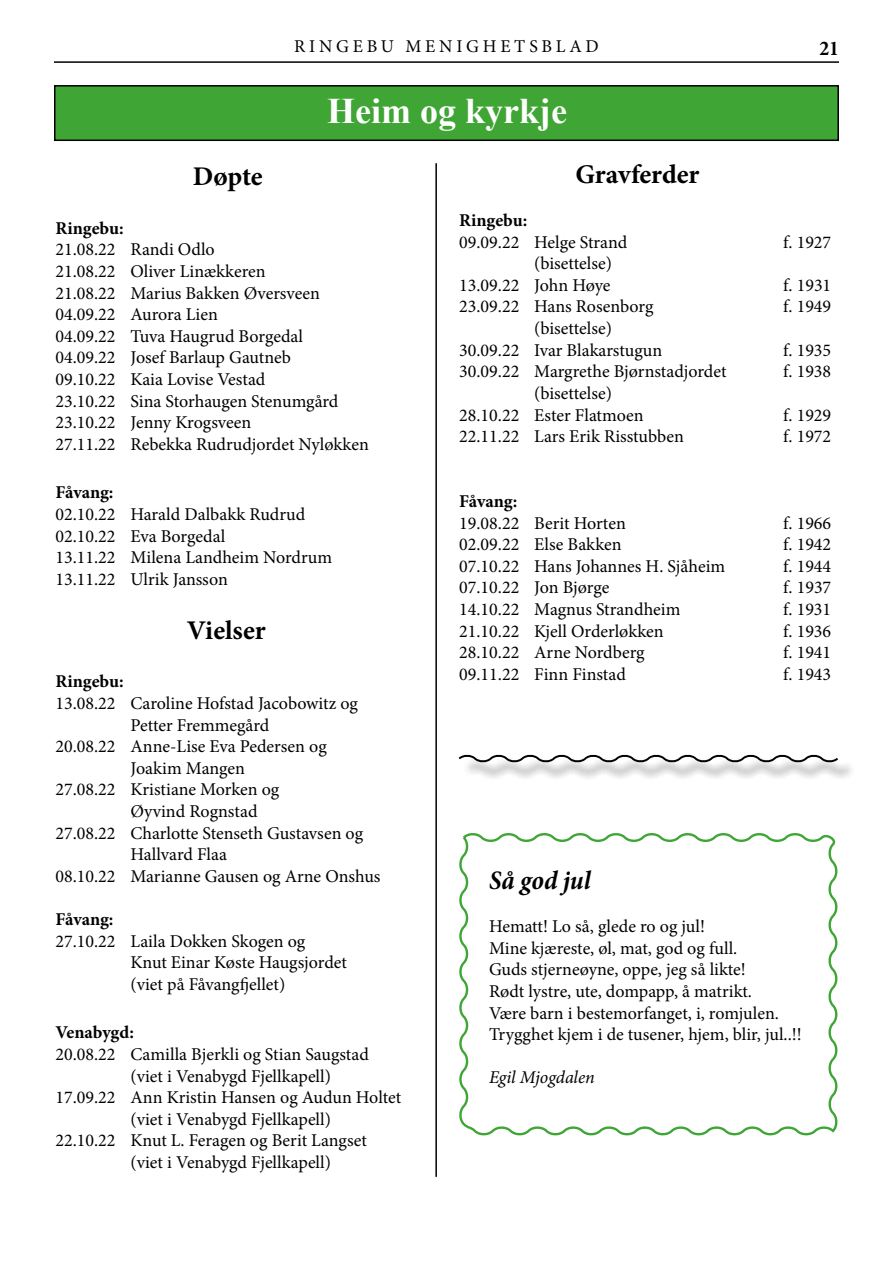
<style>
.page{position:relative;width:893px;height:1263px;background:#fff}
.page>*{position:absolute;margin:0;border:0;box-sizing:border-box;transform-origin:0 0}
.t1{font:700 36px "Times New Roman";color:#fff}
.t2{font:700 27px "Minion Pro";letter-spacing:-.005em;color:#000}
.t3{font:italic 700 condensed 27px "Minion Pro";letter-spacing:.005em;color:#000}
.t4{font:700 condensed 21px "Minion Pro";color:#000}
.t5{font:18px/21.6px "Minion Pro";color:#000}
.t6{font:700 18px "Minion Pro";letter-spacing:-.005em;color:#000}
.t7{font:18px "Minion Pro";letter-spacing:.21em;color:#000}
.t8{font:italic 18px "Minion Pro";letter-spacing:-.005em;color:#000}
</style>
<div class="page">
<hr style="left:54px;top:61px;width:785px;height:2px;background:#000">
<div style="left:55px;top:86px;width:783px;height:54px;background:#3fa535"></div>
<div style="left:54px;top:85px;width:785px;height:56px;border:2px solid #000"></div>
<hr style="left:435px;top:163px;width:2px;height:1014px;background:#000">
<div style="left:462px;top:758px;width:394px;height:23px;background:#000;opacity:.75"></div>
<svg style="left:458px;top:754px;width:382px;height:11px"></svg>
<svg style="left:459px;top:833px;width:379px;height:303px"></svg>
<p class="t7" style="left:294px;top:35px;width:306px">RINGEBU MENIGHETSBLAD</p>
<p class="t4" style="left:819px;top:33px;width:21px">21</p>
<h2 class="t2" style="left:193px;top:157px;width:71px">Døpte</h2>
<h1 class="t1" style="left:327px;top:85px;width:241px">Heim og kyrkje</h1>
<h2 class="t2" style="left:575px;top:155px;width:126px">Gravferder</h2>
<p class="t6" style="left:56px;top:215px;width:70px">Ringebu:</p>
<p class="t5" style="left:56px;top:239px;width:315px">21.08.22 Randi Odlo<br>21.08.22 Oliver Linækkeren<br>21.08.22 Marius Bakken Øversveen<br>04.09.22 Aurora Lien<br>04.09.22 Tuva Haugrud Borgedal<br>04.09.22 Josef Barlaup Gautneb<br>09.10.22 Kaia Lovise Vestad<br>23.10.22 Sina Storhaugen Stenumgård<br>23.10.22 Jenny Krogsveen<br>27.11.22 Rebekka Rudrudjordet Nyløkken</p>
<p class="t6" style="left:56px;top:480px;width:59px">Fåvang:</p>
<p class="t5" style="left:56px;top:503px;width:278px">02.10.22 Harald Dalbakk Rudrud<br>02.10.22 Eva Borgedal<br>13.11.22 Milena Landheim Nordrum<br>13.11.22 Ulrik Jansson</p>
<h2 class="t2" style="left:187px;top:611px;width:80px">Vielser</h2>
<p class="t6" style="left:56px;top:669px;width:70px">Ringebu:</p>
<p class="t5" style="left:56px;top:692px;width:304px">13.08.22 Caroline Hofstad Jacobowitz og</p>
<p class="t5" style="left:131px;top:714px;width:140px">Petter Fremmegård</p>
<p class="t5" style="left:56px;top:736px;width:273px">20.08.22 Anne-Lise Eva Pedersen og</p>
<p class="t5" style="left:131px;top:757px;width:116px">Joakim Mangen</p>
<p class="t5" style="left:56px;top:779px;width:225px">27.08.22 Kristiane Morken og</p>
<p class="t5" style="left:131px;top:800px;width:128px">Øyvind Rognstad</p>
<p class="t5" style="left:56px;top:822px;width:309px">27.08.22 Charlotte Stenseth Gustavsen og</p>
<p class="t5" style="left:131px;top:844px;width:98px">Hallvard Flaa</p>
<p class="t5" style="left:56px;top:865px;width:326px">08.10.22 Marianne Gausen og Arne Onshus</p>
<p class="t6" style="left:56px;top:906px;width:59px">Fåvang:</p>
<p class="t5" style="left:131px;top:930px;width:218px;text-indent:-75px">27.10.22 Laila Dokken Skogen og<br>Knut Einar Køste Haugsjordet (viet på Fåvangfjellet)</p>
<p class="t6" style="left:56px;top:1020px;width:80px">Venabygd:</p>
<p class="t5" style="left:56px;top:1043px;width:315px">20.08.22 Camilla Bjerkli og Stian Saugstad</p>
<p class="t5" style="left:131px;top:1065px;width:202px">(viet i Venabygd Fjellkapell)</p>
<p class="t5" style="left:56px;top:1087px;width:347px">17.09.22 Ann Kristin Hansen og Audun Holtet</p>
<p class="t5" style="left:131px;top:1108px;width:202px">(viet i Venabygd Fjellkapell)</p>
<p class="t5" style="left:56px;top:1130px;width:313px">22.10.22 Knut L. Feragen og Berit Langset</p>
<p class="t5" style="left:131px;top:1151px;width:202px">(viet i Venabygd Fjellkapell)</p>
<p class="t6" style="left:459px;top:208px;width:70px">Ringebu:</p>
<p class="t5" style="left:459px;top:231px;width:170px">09.09.22 Helge Strand</p>
<p class="t5" style="left:783px;top:231px;width:49px">f. 1927</p>
<p class="t5" style="left:459px;top:253px;width:154px;text-align:right">(bisettelse)<br>13.09.22 John Høye</p>
<p class="t5" style="left:783px;top:274px;width:49px">f. 1931</p>
<p class="t5" style="left:459px;top:296px;width:196px">23.09.22 Hans Rosenborg</p>
<p class="t5" style="left:783px;top:296px;width:49px">f. 1949</p>
<p class="t5" style="left:459px;top:318px;width:204px;text-indent:75px">(bisettelse)<br>30.09.22 Ivar Blakarstugun</p>
<p class="t5" style="left:783px;top:339px;width:49px">f. 1935</p>
<p class="t5" style="left:459px;top:361px;width:269px">30.09.22 Margrethe Bjørnstadjordet</p>
<p class="t5" style="left:783px;top:361px;width:49px">f. 1938</p>
<p class="t5" style="left:459px;top:382px;width:186px;text-indent:75px">(bisettelse)<br>28.10.22 Ester Flatmoen</p>
<p class="t5" style="left:783px;top:404px;width:49px">f. 1929</p>
<p class="t5" style="left:459px;top:426px;width:226px">22.11.22 Lars Erik Risstubben</p>
<p class="t5" style="left:783px;top:426px;width:49px">f. 1972</p>
<p class="t6" style="left:459px;top:488px;width:59px">Fåvang:</p>
<p class="t5" style="left:459px;top:512px;width:168px">19.08.22 Berit Horten</p>
<p class="t5" style="left:783px;top:512px;width:49px">f. 1966</p>
<p class="t5" style="left:459px;top:534px;width:164px">02.09.22 Else Bakken</p>
<p class="t5" style="left:783px;top:534px;width:49px">f. 1942</p>
<p class="t5" style="left:459px;top:555px;width:268px">07.10.22 Hans Johannes H. Sjåheim</p>
<p class="t5" style="left:783px;top:555px;width:49px">f. 1944</p>
<p class="t5" style="left:459px;top:577px;width:152px">07.10.22 Jon Bjørge</p>
<p class="t5" style="left:783px;top:577px;width:49px">f. 1937</p>
<p class="t5" style="left:459px;top:598px;width:223px">14.10.22 Magnus Strandheim</p>
<p class="t5" style="left:783px;top:598px;width:49px">f. 1931</p>
<p class="t5" style="left:459px;top:620px;width:206px">21.10.22 Kjell Orderløkken</p>
<p class="t5" style="left:783px;top:620px;width:49px">f. 1936</p>
<p class="t5" style="left:459px;top:642px;width:187px">28.10.22 Arne Nordberg</p>
<p class="t5" style="left:783px;top:642px;width:49px">f. 1941</p>
<p class="t5" style="left:459px;top:663px;width:168px">09.11.22 Finn Finstad</p>
<p class="t5" style="left:783px;top:663px;width:49px">f. 1943</p>
<h2 class="t3" style="left:489px;top:862px;width:103px">Så god jul</h2>
<p class="t5" style="left:489px;top:916px;width:314px">Hematt! Lo så, glede ro og jul!<br>Mine kjæreste, øl, mat, god og full.<br>Guds stjerneøyne, oppe, jeg så likte!<br>Rødt lystre, ute, dompapp, å matrikt.<br>Være barn i bestemorfanget, i, romjulen.<br>Trygghet kjem i de tusener, hjem, blir, jul..!!</p>
<p class="t8" style="left:489px;top:1065px;width:107px">Egil Mjogdalen</p>
</div>
